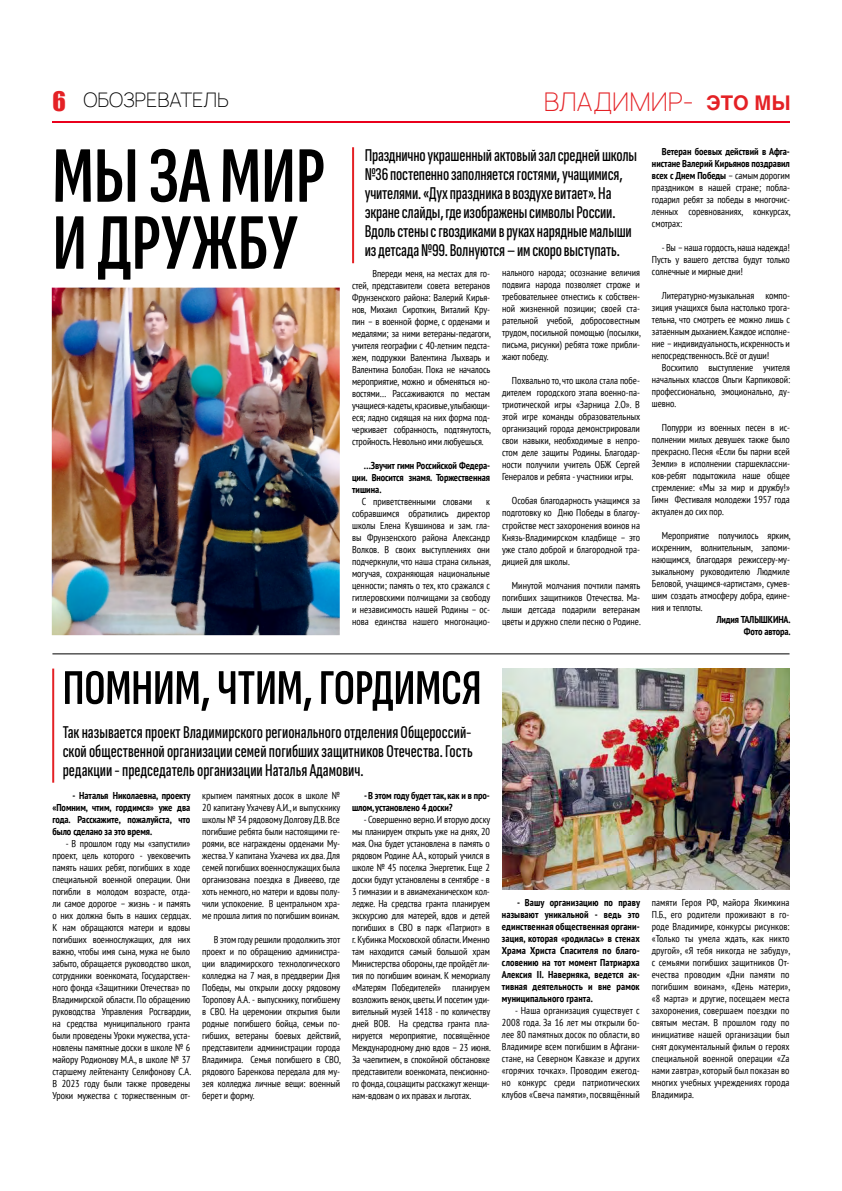
<style>
.page{position:relative;width:842px;height:1191px;background:#fff}
.page>*{position:absolute;margin:0;border:0;box-sizing:border-box;transform-origin:0 0}
.t1{font:600 extra-condensed 80px/67px "Sofia Sans";color:#000}
.t2{font:600 extra-condensed 50px "Sofia Sans";color:#000}
.t3{font:200 25.8px "Manrope";color:#e42125}
.t4{font:200 20px "Manrope";color:#000}
.t5{font:500 extra-condensed 18px/19px "Sofia Sans";letter-spacing:-.01em;color:#000}
.t6{font:condensed 10px/12px "PT Sans";letter-spacing:-.005em;color:#000;text-align:justify}
.t7{font:700 condensed 10px/12px "PT Sans";letter-spacing:-.01em;color:#000;text-align:justify}
.s1{font-family:"Impact";font-weight:400;font-size:24.8px;color:#e42125}
.s2{font-family:"Helvetica";font-weight:700;font-size:20.2px}
.s3{font-weight:700}
</style>
<div class="page">
<hr style="left:52px;top:120px;width:737px;height:2px;background:#ea001c">
<hr style="left:52px;top:653px;width:737px;height:1px;background:#000">
<img style="left:52px;top:288px;width:288px;height:347px">
<hr style="left:352px;top:147px;width:2px;height:116px;background:#e42125">
<hr style="left:52px;top:668px;width:2px;height:114px;background:#e42125">
<img style="left:502px;top:668px;width:288px;height:221px">
<h3 class="t4" style="left:52px;top:86px;width:178px"><span class="s1">6</span> ОБОЗРЕВАТЕЛЬ</h3>
<h3 class="t3" style="left:544px;top:83px;width:248px">ВЛАДИМИР- <span class="s2">ЭТО МЫ</span></h3>
<h1 class="t1" style="left:52px;top:142px;width:274px">МЫ ЗА МИР<br>И ДРУЖБУ</h1>
<p class="t5" style="left:365px;top:145px;width:274px">Празднично украшенный актовый зал средней школы №36 постепенно заполняется гостями, учащимися, учителями. «Дух праздника в воздухе витает». На экране слайды, где изображены символы России.<br>Вдоль стены с гвоздиками в руках нарядные малыши из детсада №99. Волнуются – им скоро выступать.</p>
<p class="t6" style="left:352px;top:267px;width:140px;text-indent:20px">Впереди меня, на местах для го&shy;стей, представители совета ветеранов Фрунзенского района: Валерий Кирья&shy;нов, Михаил Сироткин, Виталий Кру&shy;пин – в военной форме, с орденами и медалями; за ними ветераны-педагоги, учителя географии с 40-летним педста&shy;жем, подружки Валентина Лыхварь и Валентина Болобан. Пока не началось мероприятие, можно и обменяться но&shy;востями… Рассаживаются по местам учащиеся-кадеты, красивые, улыбающи&shy;еся; ладно сидящая на них форма под&shy;черкивает собранность, подтянутость, стройность. Невольно ими любуешься.</p>
<p class="t7" style="left:352px;top:459px;width:139px;text-indent:12px">…Звучит гимн Российской Федера&shy;ции. Вносится знамя. Торжественная тишина.</p>
<p class="t6" style="left:362px;top:495px;width:112px">С приветственными словами</p>
<p class="t6" style="left:502px;top:267px;width:140px">нального народа; осознание величия подвига народа позволяет строже и требовательнее отнестись к собствен&shy;ной жизненной позиции; своей ста&shy;рательной учебой, добросовестным трудом, посильной помощью (посылки, письма, рисунки) ребята тоже прибли&shy;жают победу.</p>
<p class="t6" style="left:502px;top:375px;width:140px;text-indent:10px">Похвально то, что школа стала побе&shy;дителем городского этапа военно-па&shy;триотической игры «Зарница 2.О». В этой игре команды образовательных организаций города демонстрировали свои навыки, необходимые в непро&shy;стом деле защиты Родины. Благодар&shy;ности получили учитель ОБЖ Сергей Генералов и ребята - участники игры.</p>
<p class="t6" style="left:502px;top:495px;width:139px;text-indent:10px">Особая благодарность учащимся за подготовку ко Дню Победы в благоу&shy;стройстве мест захоронения воинов на Князь-Владимирском кладбище – это уже стало доброй и благородной тра&shy;дицией для школы.</p>
<p class="t6" style="left:502px;top:579px;width:140px;text-indent:10px">Минутой молчания почтили память погибших защитников Отечества. Ма&shy;лыши детсада подарили ветеранам цветы и дружно спели песню о Родине.</p>
<p class="t6" style="left:352px;top:495px;width:140px;text-indent:134px">к собравшимся обратились директор школы Елена Кувшинова и зам. гла&shy;вы Фрунзенского района Александр Волков. В своих выступлениях они подчеркнули, что наша страна сильная, могучая, сохраняющая национальные ценности; память о тех, кто сражался с гитлеровскими полчищами за свободу и независимость нашей Родины – ос&shy;нова единства нашего многонацио-</p>
<p class="t6" style="left:652px;top:145px;width:140px;text-indent:10px"><span class="s3">Ветеран боевых действий в Афга&shy;нистане Валерий Кирьянов поздравил всех с Днем Победы</span> – самым дорогим праздником в нашей стране; побла&shy;годарил ребят за победы в многочис&shy;ленных соревнованиях, конкурсах, смотрах:</p>
<p class="t6" style="left:652px;top:241px;width:139px;text-indent:10px">- Вы – наша гордость, наша надежда!<br>Пусть у вашего детства будут только солнечные и мирные дни!</p>
<p class="t6" style="left:652px;top:289px;width:139px;text-indent:10px">Литературно-музыкальная компо&shy;зиция учащихся была настолько трога&shy;тельна, что смотреть ее можно лишь с затаенным дыханием. Каждое исполне&shy;ние – индивидуальность, искренность и непосредственность. Всё от души!</p>
<p class="t6" style="left:652px;top:361px;width:139px;text-indent:10px">Восхитило выступление учителя начальных классов Ольги Карпиковой: профессионально, эмоционально, ду&shy;шевно.</p>
<p class="t6" style="left:652px;top:421px;width:139px;text-indent:10px">Попурри из военных песен в ис&shy;полнении милых девушек также было прекрасно. Песня «Если бы парни всей Земли» в исполнении старшеклассни&shy;ков-ребят подытожила наше общее стремление: «Мы за мир и дружбу!» Гимн Фестиваля молодежи 1957 года актуален до сих пор.</p>
<p class="t6" style="left:652px;top:529px;width:140px;text-indent:10px">Мероприятие получилось ярким, искренним, волнительным, запоми&shy;нающимся, благодаря режиссеру-му&shy;зыкальному руководителю Людмиле Беловой, учащимся-«артистам», сумев&shy;шим создать атмосферу добра, едине&shy;ния и теплоты.</p>
<p class="t7" style="left:716px;top:613px;width:76px;text-align:right">Лидия ТАЛЫШКИНА.<br>Фото автора.</p>
<h2 class="t2" style="left:63px;top:659px;width:420px">ПОМНИМ, ЧТИМ, ГОРДИМСЯ</h2>
<h3 class="t5" style="left:63px;top:722px;width:412px;text-align:justify">Так называется проект Владимирского регионального отделения Общероссий&shy;ской общественной организации семей погибших защитников Отечества. Гость редакции - председатель организации Наталья Адамович.</h3>
<p class="t7" style="left:52px;top:789px;width:140px;text-indent:20px">- Наталья Николаевна, проекту «Помним, чтим, гордимся» уже два года. Расскажите, пожалуйста, что было сделано за это время.</p>
<p class="t6" style="left:52px;top:837px;width:140px;text-indent:13px">- В прошлом году мы «запустили» проект, цель которого - увековечить память наших ребят, погибших в ходе специальной военной операции. Они погибли в молодом возрасте, отда&shy;ли самое дорогое – жизнь - и память о них должна быть в наших сердцах.<br>К нам обращаются матери и вдовы погибших военнослужащих, для них важно, чтобы имя сына, мужа не было забыто, обращается руководство школ, сотрудники военкомата, Государствен&shy;ного фонда «Защитники Отечества» по Владимирской области. По обращению руководства Управления Росгвардии, на средства муниципального гранта были проведены Уроки мужества, уста&shy;новлены памятные доски в школе № 6 майору Родионову М.А., в школе № 37 старшему лейтенанту Селифонову С.А.<br>В 2023 году были также проведены Уроки мужества с торжественным от-</p>
<p class="t6" style="left:202px;top:789px;width:140px">крытием памятных досок в школе № 20 капитану Ухачеву А.И., и выпускнику школы № 34 рядовому Долгову Д.В. Все погибшие ребята были настоящими ге&shy;роями, все награждены орденами Му&shy;жества. У капитана Ухачева их два. Для семей погибших военнослужащих была организована поездка в Дивеево, где хоть немного, но матери и вдовы полу&shy;чили успокоение. В центральном хра&shy;ме прошла лития по погибшим воинам.</p>
<p class="t6" style="left:202px;top:933px;width:140px;text-indent:12px">В этом году решили продолжить этот проект и по обращению администра&shy;ции владимирского технологического колледжа на 7 мая, в преддверии Дня Победы, мы открыли доску рядовому Торопову А.А. - выпускнику, погибшему в СВО. На церемонии открытия были родные погибшего бойца, семьи по&shy;гибших, ветераны боевых действий, представители администрации города Владимира. Семья погибшего в СВО, рядового Баренкова передала для му&shy;зея колледжа личные вещи: военный берет и форму.</p>
<p class="t7" style="left:352px;top:789px;width:139px;text-indent:12px">- В этом году будет так, как и в про&shy;шлом, установлено 4 доски?</p>
<p class="t6" style="left:352px;top:813px;width:140px;text-indent:12px">- Совершенно верно. И вторую доску мы планируем открыть уже на днях, 20 мая. Она будет установлена в память о рядовом Родине А.А., который учился в школе № 45 поселка Энергетик. Еще 2 доски будут установлены в сентябре - в 3 гимназии и в авиамеханическом кол&shy;ледже. На средства гранта планируем экскурсию для матерей, вдов и детей погибших в СВО в парк «Патриот» в г. Кубинка Московской области. Именно там находится самый большой храм Министерства обороны, где пройдёт ли&shy;тия по погибшим воинам. К мемориалу «Матерям Победителей» планируем возложить венок, цветы. И посетим уди&shy;вительный музей 1418 - по количеству дней ВОВ. На средства гранта пла&shy;нируется мероприятие, посвящённое Международному дню вдов – 23 июня.<br>За чаепитием, в спокойной обстановке представители военкомата, пенсионно&shy;го фонда, соцзащиты расскажут женщи&shy;нам-вдовам о их правах и льготах.</p>
<p class="t7" style="left:502px;top:896px;width:140px;text-indent:15px">- Вашу организацию по праву называют уникальной - ведь это единственная общественная органи&shy;зация, которая «родилась» в стенах Храма Христа Спасителя по благо&shy;словению на тот момент Патриарха Алексия II. Наверняка, ведется ак&shy;тивная деятельность и вне рамок муниципального гранта.</p>
<p class="t6" style="left:502px;top:1004px;width:139px;text-indent:13px">- Наша организация существует с 2008 года. За 16 лет мы открыли бо&shy;лее 80 памятных досок по области, во Владимире всем погибшим в Афгани&shy;стане, на Северном Кавказе и других «горячих точках». Проводим ежегод&shy;но конкурс среди патриотических клубов «Свеча памяти», посвящённый</p>
<p class="t6" style="left:652px;top:896px;width:140px">памяти Героя РФ, майора Якимкина П.Б., его родители проживают в го&shy;роде Владимире, конкурсы рисунков: «Только ты умела ждать, как никто другой», «Я тебя никогда не забуду», с семьями погибших защитников От&shy;ечества проводим «Дни памяти по погибшим воинам», «День матери», «8 марта» и другие, посещаем места захоронения, совершаем поездки по святым местам. В прошлом году по инициативе нашей организации был снят документальный фильм о героях специальной военной операции «Zа нами zавтра», который был показан во многих учебных учреждениях города Владимира.</p>
</div>
